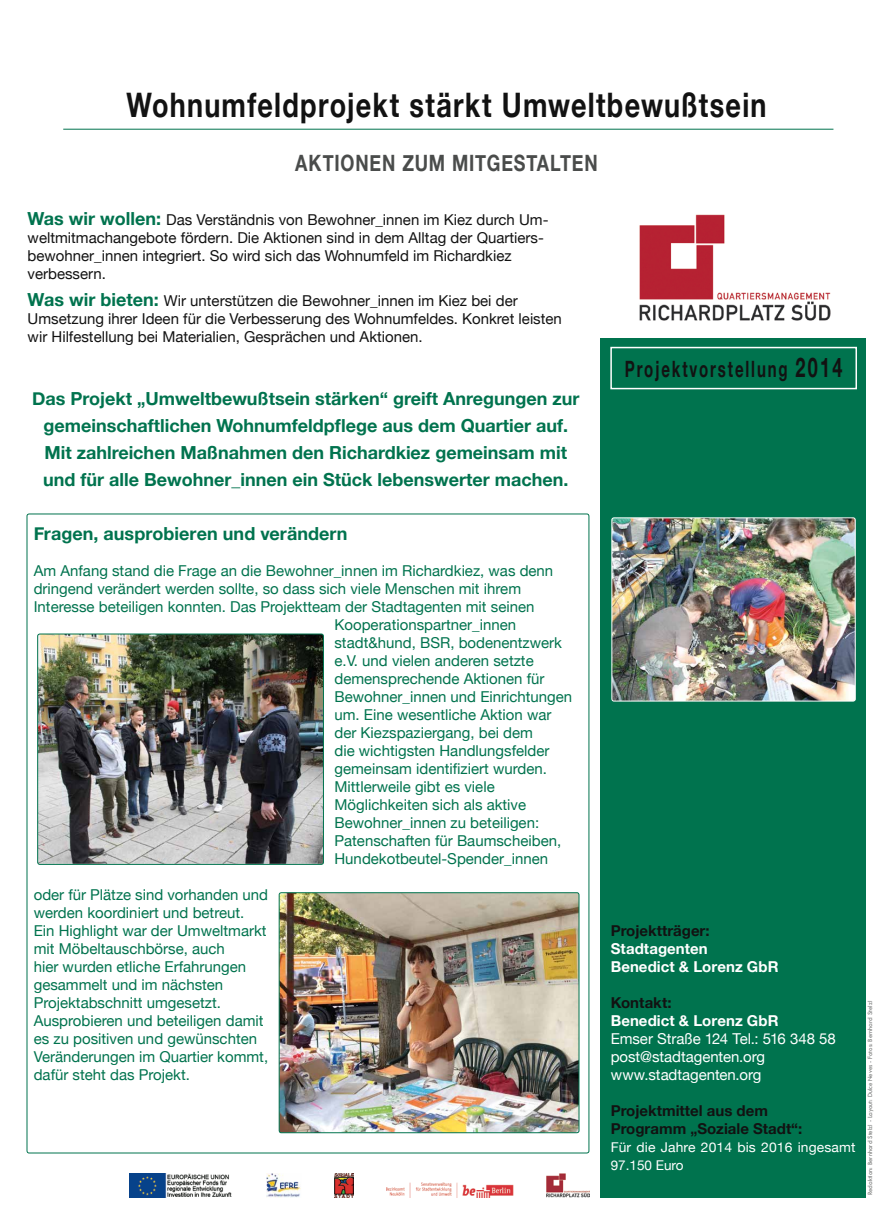
<style>
.page{position:relative;width:893px;height:1225px;background:#fff}
.page>*{position:absolute;margin:0;border:0;box-sizing:border-box;transform-origin:0 0}
.t1{font:700 33.75px "Helvetica Neue";letter-spacing:.045em;color:#121212;scale:.8 1}
.t2{font:700 22.5px "Helvetica Neue";letter-spacing:.045em;color:#4a4c4b;scale:.8 1}
.t3{font:700 22.5px "Helvetica Neue";letter-spacing:.125em;color:#121212;scale:.67 1}
.t4{font:700 18px/27px "Helvetica Neue";color:#00734e;text-align:center}
.t5{font:15px/18px "Helvetica Neue";color:#00734e}
.t6{font:15px/18px "Helvetica Neue";color:#121212}
.t7{font:15px/18px "Helvetica Neue";letter-spacing:-.005em;color:#fff}
.t8{font:700 15px/18px "Helvetica Neue";color:#121212}
.t9{font:700 15px/18px "Helvetica Neue";letter-spacing:.005em;color:#fff}
.t10{font:13.5px/18px "Helvetica Neue";letter-spacing:.01em;color:#fff}
.t11{font:6.75px "Tw Cen";color:#757776}
.s1{font-weight:700;font-size:18px;color:#00734e}
.s2{font-size:27px}
</style>
<div class="page">
<div style="left:600px;top:339px;width:266px;height:858px;background:#00734e"></div>
<hr style="left:63px;top:129px;width:770px;height:1px;background:#00734e">
<div style="left:610px;top:347px;width:247px;height:42px;border:2px solid #fff"></div>
<img style="left:639px;top:214px;width:191px;height:107px">
<img style="left:613px;top:519px;width:241px;height:180px">
<div style="left:611px;top:517px;width:245px;height:184px;border:1px solid #fff;border-radius:2px"></div>
<img style="left:279px;top:892px;width:300px;height:239px">
<div style="left:279px;top:892px;width:300px;height:241px;border:1px solid #00734e;border-radius:2px"></div>
<img style="left:39px;top:635px;width:283px;height:227px">
<div style="left:37px;top:633px;width:287px;height:231px;border:1px solid #00734e;border-radius:2px"></div>
<img style="left:386px;top:1182px;width:128px;height:15px">
<img style="left:335px;top:1173px;width:18px;height:24px">
<img style="left:266px;top:1173px;width:35px;height:24px">
<img style="left:130px;top:1173px;width:102px;height:24px">
<img style="left:546px;top:1173px;width:43px;height:25px">
<h1 class="t1" style="left:126px;top:78px;width:802px">Wohnumfeldprojekt stärkt Umweltbewußtsein</h1>
<h2 class="t2" style="left:295px;top:145px;width:380px">AKTIONEN ZUM MITGESTALTEN</h2>
<p class="t6" style="left:28px;top:212px;width:522px"><span class="s1">Was wir wollen:</span> Das Verständnis von Bewohner_innen im Kiez durch Um&shy;weltmitmachangebote fördern. Die Aktionen sind in dem Alltag der Quartiers&shy;bewohner_innen integriert. So wird sich das Wohnumfeld im Richardkiez verbessern.</p>
<p class="t6" style="left:28px;top:293px;width:536px"><span class="s1">Was wir bieten:</span> Wir unterstützen die Bewohner_innen im Kiez bei der<br>Umsetzung ihrer Ideen für die Verbesserung des Wohnumfeldes. Konkret leisten wir Hilfestellung bei Materialien, Gesprächen und Aktionen.</p>
<p class="t4" style="left:32px;top:386px;width:549px">Das Projekt „Umweltbewußtsein stärken“ greift Anregungen zur gemeinschaftlichen Wohnumfeldpflege aus dem Quartier auf.<br>Mit zahlreichen Maßnahmen den Richardkiez gemeinsam mit und für alle Bewohner_innen ein Stück lebenswerter machen.</p>
<p class="t4" style="left:34px;top:521px;width:315px">Fragen, ausprobieren und verändern</p>
<p class="t5" style="left:34px;top:563px;width:521px">Am Anfang stand die Frage an die Bewohner_innen im Richardkiez, was denn</p>
<p class="t5" style="left:34px;top:581px;width:489px">dringend verändert werden sollte, so dass sich viele Menschen mit ihrem</p>
<p class="t5" style="left:34px;top:599px;width:502px">Interesse beteiligen konnten. Das Projektteam der Stadtagenten mit seinen</p>
<p class="t5" style="left:334px;top:617px;width:183px">Kooperationspartner_innen</p>
<p class="t5" style="left:334px;top:635px;width:229px">stadt&amp;hund, BSR, bodenentzwerk</p>
<p class="t5" style="left:334px;top:653px;width:201px">e.V. und vielen anderen setzte</p>
<p class="t5" style="left:334px;top:671px;width:212px">demensprechende Aktionen für</p>
<p class="t5" style="left:334px;top:689px;width:239px">Bewohner_innen und Einrichtungen</p>
<p class="t5" style="left:334px;top:707px;width:218px">um. Eine wesentliche Aktion war</p>
<p class="t5" style="left:334px;top:725px;width:200px">der Kiezspaziergang, bei dem</p>
<p class="t5" style="left:334px;top:743px;width:217px">die wichtigsten Handlungsfelder</p>
<p class="t5" style="left:334px;top:761px;width:214px">gemeinsam identifiziert wurden.</p>
<p class="t5" style="left:334px;top:779px;width:162px">Mittlerweile gibt es viele</p>
<p class="t5" style="left:334px;top:797px;width:193px">Möglichkeiten sich als aktive</p>
<p class="t5" style="left:334px;top:815px;width:206px">Bewohner_innen zu beteiligen:</p>
<p class="t5" style="left:334px;top:833px;width:228px">Patenschaften für Baumscheiben,</p>
<p class="t5" style="left:334px;top:851px;width:215px">Hundekotbeutel-Spender_innen</p>
<p class="t5" style="left:34px;top:887px;width:236px">oder für Plätze sind vorhanden und werden koordiniert und betreut.<br>Ein Highlight war der Umweltmarkt mit Möbeltauschbörse, auch<br>hier wurden etliche Erfahrungen gesammelt und im nächsten<br>Projektabschnitt umgesetzt.<br>Ausprobieren und beteiligen damit es zu positiven und gewünschten<br>Veränderungen im Quartier kommt, dafür steht das Projekt.</p>
<h2 class="t3" style="left:625px;top:351px;width:326px">Projektvorstellung <span class="s2">2014</span></h2>
<p class="t8" style="left:611px;top:922px;width:100px">Projektträger:</p>
<p class="t9" style="left:611px;top:940px;width:169px">Stadtagenten<br>Benedict &amp; Lorenz GbR</p>
<p class="t8" style="left:611px;top:994px;width:63px">Kontakt:</p>
<p class="t9" style="left:611px;top:1012px;width:169px">Benedict &amp; Lorenz GbR</p>
<p class="t7" style="left:611px;top:1031px;width:227px">Emser Straße 124 Tel.: 516 348 58 post@stadtagenten.org www.stadtagenten.org</p>
<p class="t8" style="left:611px;top:1102px;width:193px">Projektmittel aus dem<br>Programm „Soziale Stadt“:</p>
<p class="t10" style="left:611px;top:1139px;width:246px">Für die Jahre 2014 bis 2016 ingesamt<br>97.150 Euro</p>
<p class="t11" style="left:866px;top:1195px;width:196px;rotate:-90deg">Redaktion: Bernhard Stelzl - Layout: Dulce Neves - Fotos: Bernhard Stelzl</p>
</div>
